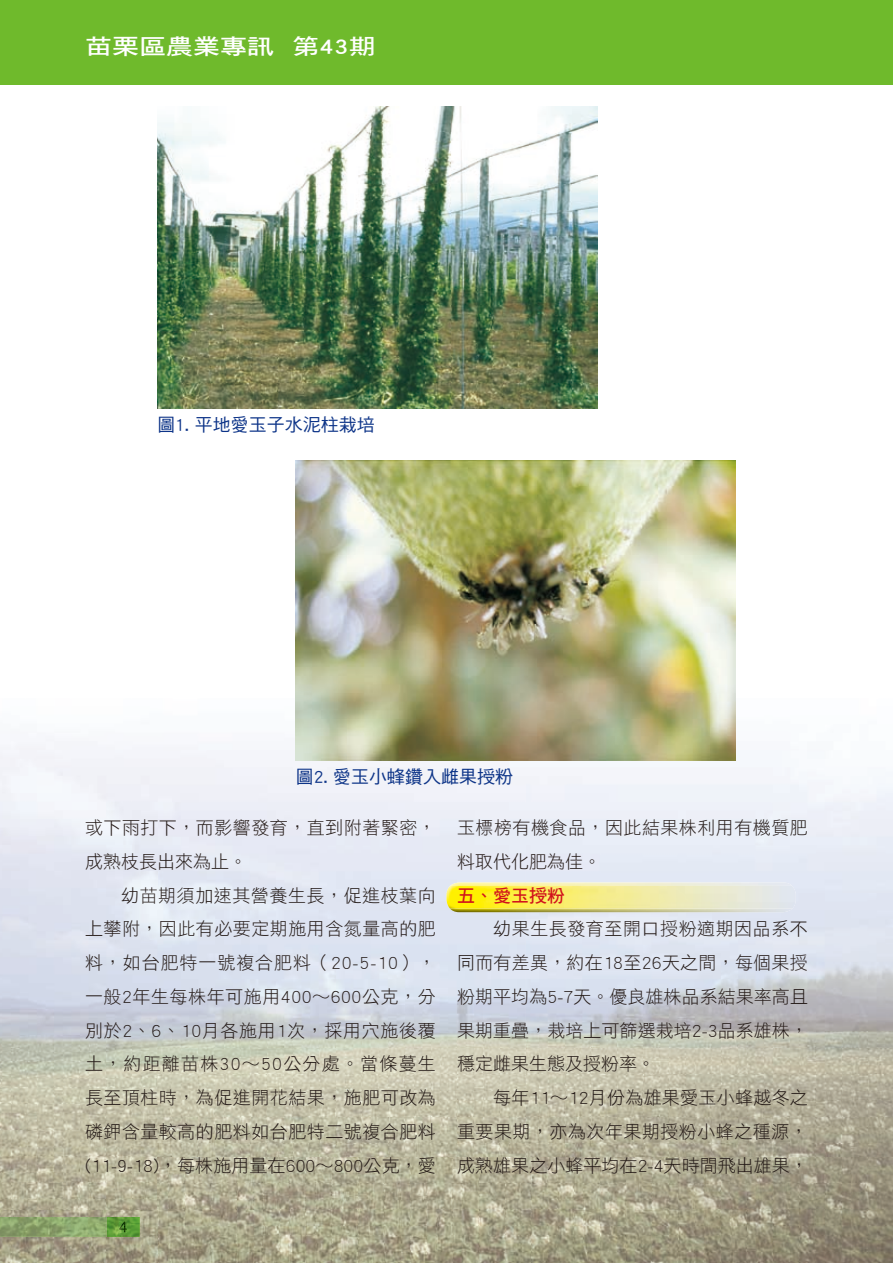
<style>
.page{position:relative;width:893px;height:1263px;background:#fff}
.page>*{position:absolute;margin:0;border:0;box-sizing:border-box;transform-origin:0 0}
.t1{font:21.6px "DF Hei Std W7";color:#fff;scale:1.25 1}
.t2{font:18px/33.8px "DF Hei Std W3";letter-spacing:.005em;color:#231916;text-align:justify}
.t3{font:18px/33.8px "DF Hei Std W3";letter-spacing:.025em;color:#231916}
.t4{font:18px "DF Hei Std W5";color:#0d3488}
.t5{font:18px "DF Hei Std W7";color:#d1131c}
</style>
<div class="page">
<div style="left:0;top:0;width:893px;height:84px;background:#6fba2c"></div>
<img style="left:0;top:629px;width:893px;height:634px">
<img style="left:0;top:1217px;width:107px;height:20px">
<img style="left:107px;top:1217px;width:33px;height:20px">
<svg style="left:119px;top:1221px;width:8px;height:11px"></svg>
<img style="left:157px;top:106px;width:440px;height:303px">
<img style="left:296px;top:460px;width:440px;height:301px">
<img style="left:450px;top:882px;width:342px;height:4px">
<img style="left:450px;top:908px;width:342px;height:4px">
<img style="left:446px;top:886px;width:350px;height:22px">
<p class="t1" style="left:85px;top:34px;width:234px">苗栗區農業專訊 第43期</p>
<p class="t4" style="left:157px;top:415px;width:219px">圖1. 平地愛玉子水泥柱栽培</p>
<p class="t4" style="left:296px;top:766px;width:219px">圖2. 愛玉小蜂鑽入雌果授粉</p>
<p class="t3" style="left:85px;top:810px;width:352px">或下雨打下，而影響發育，直到附著緊密，成熟枝長出來為止。</p>
<p class="t2" style="left:85px;top:878px;width:352px;text-indent:36px">幼苗期須加速其營養生長，促進枝葉向上攀附，因此有必要定期施用含氮量高的肥料，如台肥特一號複合肥料（20-5-10），一般2年生每株年可施用400∼600公克，分別於2、6、10月各施用1次，採用穴施後覆土，約距離苗株30∼50公分處。當條蔓生長至頂柱時，為促進開花結果，施肥可改為磷鉀含量較高的肥料如台肥特二號複合肥料(11-9-18)，每株施用量在600∼800公克，愛</p>
<p class="t3" style="left:457px;top:810px;width:352px">玉標榜有機食品，因此結果株利用有機質肥料取代化肥為佳。</p>
<p class="t5" style="left:457px;top:885px;width:109px">五、愛玉授粉</p>
<p class="t2" style="left:457px;top:912px;width:352px;text-indent:36px">幼果生長發育至開口授粉適期因品系不同而有差異，約在18至26天之間，每個果授粉期平均為5-7天。優良雄株品系結果率高且果期重疊，栽培上可篩選栽培2-3品系雄株，穩定雌果生態及授粉率。</p>
<p class="t2" style="left:457px;top:1080px;width:352px;text-indent:36px">每年11∼12月份為雄果愛玉小蜂越冬之重要果期，亦為次年果期授粉小蜂之種源，成熟雄果之小蜂平均在2-4天時間飛出雄果，</p>
</div>
